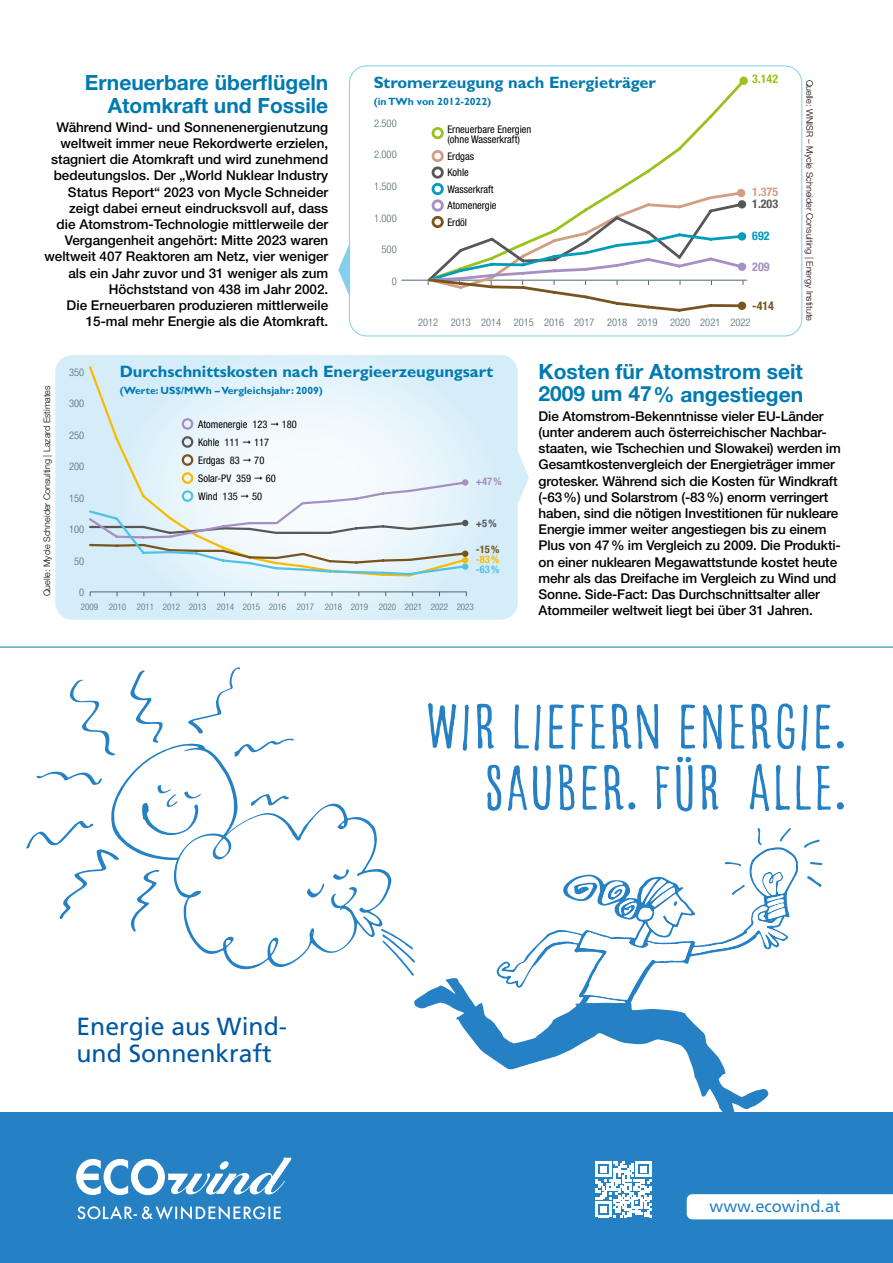
<style>
.page{position:relative;width:893px;height:1263px;background:#fff}
.page>*{position:absolute;margin:0;border:0;box-sizing:border-box;transform-origin:0 0}
.t1{font:67.5px/61.1px "Goodlife Sans Condensed";color:#2581c4;text-align:right}
.t2{font:24.75px/27.2px "Frutiger LT Pro";color:#0058a2}
.t3{font:700 21px/22.5px "Helvetica Neue LT Std";color:#007ab1;text-align:right}
.t4{font:700 16.5px "Gill Sans Std";color:#007ab1}
.t5{font:16.5px "Frutiger LT Pro";color:#2581c4}
.t6{font:500 13.5px/16.2px "Helvetica Neue LT Std";letter-spacing:-.01em;color:#000;text-align:right}
.t7{font:700 condensed 12px "Helvetica Neue LT Std";color:#99c21c}
.t8{font:700 condensed 12px "Helvetica Neue LT Std";color:#d19e82}
.t9{font:700 condensed 12px "Helvetica Neue LT Std";color:#575757}
.t10{font:700 condensed 12px "Helvetica Neue LT Std";color:#79541e}
.t11{font:700 condensed 12px "Helvetica Neue LT Std";color:#009cba}
.t12{font:700 condensed 12px "Helvetica Neue LT Std";color:#a68fc2}
.t13{font:condensed 10.5px/16.5px "Helvetica Neue LT Std";color:#000}
.t14{font:300 condensed 10.5px "Helvetica Neue LT Std";color:#4a686e}
.t15{font:700 10.5px "Gill Sans Std";color:#007ab1}
.t16{font:700 condensed 10.5px "Helvetica Neue LT Std";color:#a68fc2}
.t17{font:700 condensed 10.5px "Helvetica Neue LT Std";color:#79541e}
.t18{font:700 condensed 10.5px "Helvetica Neue LT Std";color:#faba00}
.t19{font:700 condensed 10.5px "Helvetica Neue LT Std";color:#4fc2e6}
.t20{font:700 condensed 10.5px "Helvetica Neue LT Std";color:#575757}
.t21{font:300 9px "Helvetica Neue LT Std";color:#000}
.t22{font:300 condensed 9px "Helvetica Neue LT Std";color:#4a686e}
</style>
<div class="page">
<div style="left:55px;top:355px;width:463px;height:265px;background:#d4edf9;border-radius:17px"></div>
<svg style="left:112px;top:467px;width:360px;height:153px"></svg>
<div style="left:349px;top:65px;width:453px;height:271px;border:1px solid #84cfed;border-radius:17px"></div>
<svg style="left:338px;top:243px;width:12px;height:53px"></svg>
<svg style="left:518px;top:452px;width:11px;height:51px"></svg>
<hr style="left:402px;top:280px;width:345px;height:1px;background:#4a686e">
<svg style="left:431px;top:84px;width:311px;height:104px"></svg>
<svg style="left:739px;top:76px;width:9px;height:9px"></svg>
<hr style="left:90px;top:591px;width:377px;height:1px;background:#4a686e">
<svg style="left:425px;top:188px;width:322px;height:124px"></svg>
<div style="left:0;top:1112px;width:893px;height:151px;background:#2581c4"></div>
<svg style="left:596px;top:1161px;width:55px;height:56px"></svg>
<div style="left:687px;top:1194px;width:206px;height:25px;background:#fff"></div>
<svg style="left:76px;top:1157px;width:215px;height:38px"></svg>
<svg style="left:77px;top:1206px;width:204px;height:14px"></svg>
<svg style="left:414px;top:857px;width:384px;height:255px"></svg>
<svg style="left:807px;top:876px;width:14px;height:11px"></svg>
<svg style="left:804px;top:839px;width:16px;height:9px"></svg>
<svg style="left:810px;top:862px;width:12px;height:3px"></svg>
<svg style="left:498px;top:828px;width:298px;height:175px"></svg>
<svg style="left:70px;top:680px;width:41px;height:75px"></svg>
<svg style="left:130px;top:670px;width:33px;height:73px"></svg>
<svg style="left:26px;top:820px;width:85px;height:99px"></svg>
<svg style="left:36px;top:771px;width:66px;height:14px"></svg>
<svg style="left:188px;top:667px;width:106px;height:76px"></svg>
<svg style="left:391px;top:928px;width:24px;height:47px"></svg>
<svg style="left:111px;top:743px;width:280px;height:226px"></svg>
<hr style="left:0;top:647px;width:893px;height:1px;background:#007ab1">
<svg style="left:89px;top:365px;width:379px;height:213px"></svg>
<h3 class="t3" style="left:85px;top:71px;width:245px">Erneuerbare überflügeln<br>Atomkraft und Fossile</h3>
<p class="t6" style="left:44px;top:119px;width:285px">Während Wind- und Sonnenenergienutzung weltweit immer neue Rekordwerte erzielen, stagniert die Atomkraft und wird zunehmend bedeutungslos. Der „World Nuklear Industry Status Report“ 2023 von Mycle Schneider zeigt dabei erneut eindrucksvoll auf, dass<br>die Atomstrom-Technologie mittlerweile der Vergangenheit angehört: Mitte 2023 waren weltweit 407 Reaktoren am Netz, vier weniger als ein Jahr zuvor und 31 weniger als zum Höchststand von 438 im Jahr 2002.<br>Die Erneuerbaren produzieren mittlerweile 15-mal mehr Energie als die Atomkraft.</p>
<p class="t4" style="left:374px;top:73px;width:284px">Stromerzeugung nach Energieträger</p>
<p class="t15" style="left:374px;top:95px;width:119px">(in TWh von 2012-2022)</p>
<p class="t14" style="left:374px;top:117px;width:24px">2.500</p>
<p class="t14" style="left:374px;top:149px;width:24px">2.000</p>
<p class="t14" style="left:374px;top:180px;width:24px">1.500</p>
<p class="t14" style="left:374px;top:212px;width:24px">1.000</p>
<p class="t14" style="left:382px;top:243px;width:17px">500</p>
<p class="t14" style="left:392px;top:275px;width:7px">0</p>
<p class="t13" style="left:447px;top:124px;width:85px;line-height:10.5px">Erneuerbare Energien (ohne Wasserkraft)</p>
<p class="t13" style="left:447px;top:148px;width:51px">Erdgas<br>Kohle<br>Wasserkraft<br>Atomenergie<br>Erdöl</p>
<p class="t7" style="left:752px;top:71px;width:27px">3.142</p>
<p class="t8" style="left:752px;top:184px;width:27px">1.375</p>
<p class="t9" style="left:752px;top:197px;width:27px">1.203</p>
<p class="t11" style="left:752px;top:229px;width:19px">692</p>
<p class="t12" style="left:752px;top:259px;width:19px">209</p>
<p class="t10" style="left:752px;top:299px;width:23px">-414</p>
<p class="t14" style="left:418px;top:316px;width:334px">2012 2013 2014 2015 2016 2017 2018 2019 2020 2021 2022</p>
<p class="t21" style="left:815px;top:80px;width:243px;rotate:90deg">Quelle: WNISR – Mycle Schneider Consulting | Energy Institute</p>
<p class="t21" style="left:42px;top:596px;width:212px;rotate:-90deg">Quelle: Mycle Schneider Consulting | Lazard Estimates</p>
<p class="t14" style="left:69px;top:366px;width:17px">350</p>
<p class="t14" style="left:69px;top:397px;width:17px">300</p>
<p class="t14" style="left:69px;top:429px;width:17px">250</p>
<p class="t14" style="left:69px;top:460px;width:17px">200</p>
<p class="t14" style="left:69px;top:492px;width:17px">150</p>
<p class="t14" style="left:69px;top:523px;width:17px">100</p>
<p class="t14" style="left:74px;top:555px;width:12px">50</p>
<p class="t14" style="left:79px;top:586px;width:7px">0</p>
<p class="t4" style="left:120px;top:362px;width:375px">Durchschnittskosten nach Energieerzeugungsart</p>
<p class="t15" style="left:120px;top:384px;width:205px">(Werte: US$/MWh – Vergleichsjahr: 2009)</p>
<p class="t13" style="left:198px;top:416px;width:71px">Atomenergie 123</p>
<p class="t13" style="left:282px;top:416px;width:17px">180</p>
<p class="t13" style="left:198px;top:434px;width:43px">Kohle 111</p>
<p class="t13" style="left:254px;top:434px;width:17px">117</p>
<p class="t13" style="left:198px;top:452px;width:43px">Erdgas 83</p>
<p class="t13" style="left:254px;top:452px;width:12px">70</p>
<p class="t13" style="left:198px;top:470px;width:55px">Solar-PV 359</p>
<p class="t13" style="left:266px;top:470px;width:12px">60</p>
<p class="t13" style="left:198px;top:488px;width:41px">Wind 135</p>
<p class="t13" style="left:252px;top:488px;width:12px">50</p>
<p class="t16" style="left:476px;top:475px;width:27px">+47%</p>
<p class="t20" style="left:476px;top:517px;width:22px">+5%</p>
<p class="t17" style="left:476px;top:543px;width:25px">-15%</p>
<p class="t18" style="left:476px;top:553px;width:25px">-83%</p>
<p class="t19" style="left:476px;top:563px;width:25px">-63%</p>
<p class="t22" style="left:81px;top:602px;width:395px">2009 2010 2011 2012 2013 2014 2015 2016 2017 2018 2019 2020 2021 2022 2023</p>
<h3 class="t3" style="left:539px;top:360px;width:266px;text-align:left">Kosten für Atomstrom seit<br>2009 um 47% angestiegen</h3>
<p class="t6" style="left:539px;top:408px;width:304px;text-align:left">Die Atomstrom-Bekenntnisse vieler EU-Länder (unter anderem auch österreichischer Nachbar&shy;staaten, wie Tschechien und Slowakei) werden im Gesamtkostenvergleich der Energieträger immer grotesker. Während sich die Kosten für Windkraft (-63%) und Solarstrom (-83%) enorm verringert haben, sind die nötigen Investitionen für nukleare Energie immer weiter angestiegen bis zu einem Plus von 47% im Vergleich zu 2009. Die Produkti&shy;on einer nuklearen Megawattstunde kostet heute mehr als das Dreifache im Vergleich zu Wind und Sonne. Side-Fact: Das Durchschnittsalter aller Atommeiler weltweit liegt bei über 31 Jahren.</p>
<h1 class="t1" style="left:425px;top:697px;width:424px">WIR LIEFERN ENERGIE.<br>SAUBER. FÜR ALLE.</h1>
<h2 class="t2" style="left:77px;top:1013px;width:212px">Energie aus Wind&shy;und Sonnenkraft</h2>
<p class="t5" style="left:710px;top:1197px;width:133px">www.ecowind.at</p>
</div>
